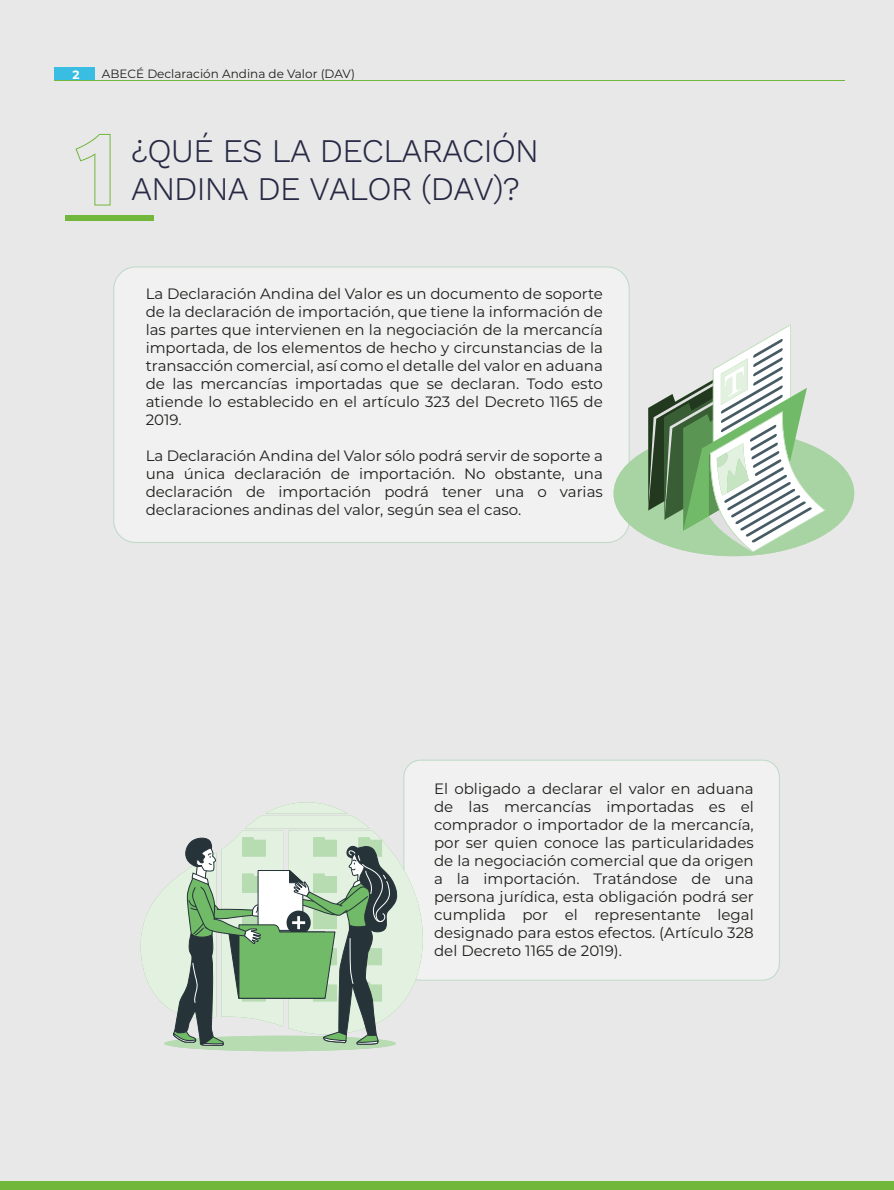
<style>
.page{position:relative;width:894px;height:1190px;background:#fff}
.page>*{position:absolute;margin:0;border:0;box-sizing:border-box;transform-origin:0 0}
.t1{font:300 33px/37.5px "Work Sans";letter-spacing:-.025em;color:#272944}
.t2{font:15px/18px "Montserrat";color:#1d1d1b;text-align:justify}
.t3{font:12px "Montserrat";color:#1d1d1b}
.t4{font:700 12px "Montserrat";color:#fff}
</style>
<div class="page">
<div style="left:1px;top:0;width:892px;height:1190px;background:#e8e8e8"></div>
<div style="left:54px;top:68px;width:41px;height:12px;background:#39bde3"></div>
<hr style="left:54px;top:80px;width:791px;height:1px;background:#70b73b">
<div style="left:0;top:1182px;width:893px;height:8px;background:#70b73b"></div>
<div style="left:114px;top:267px;width:515px;height:275px;background:#f1f1f1;border-radius:22px"></div>
<div style="left:404px;top:760px;width:375px;height:220px;background:#f1f1f1;border-radius:17px"></div>
<div style="left:403px;top:760px;width:376px;height:220px;border:1px solid #7cc293;border-radius:17px"></div>
<div style="left:65px;top:215px;width:89px;height:6px;background:#70b73b"></div>
<svg style="left:75px;top:134px;width:36px;height:72px"></svg>
<div style="left:164px;top:1036px;width:231px;height:15px;background:#b7dcb2;border-radius:50%"></div>
<svg style="left:140px;top:799px;width:290px;height:247px"></svg>
<svg style="left:601px;top:325px;width:254px;height:232px"></svg>
<p class="t4" style="left:72px;top:66px;width:9px">2</p>
<p class="t3" style="left:102px;top:65px;width:254px">ABECÉ Declaración Andina de Valor (DAV)</p>
<h1 class="t1" style="left:131px;top:134px;width:409px">¿QUÉ ES LA DECLARACIÓN<br>ANDINA DE VALOR (DAV)?</h1>
<p class="t2" style="left:146px;top:284px;width:458px">La Declaración Andina del Valor es un documento de soporte de la declaración de importación, que tiene la información de las partes que intervienen en la negociación de la mercancía importada, de los elementos de hecho y circunstancias de la transacción comercial, así como el detalle del valor en aduana de las mercancías importadas que se declaran. Todo esto atiende lo establecido en el artículo 323 del Decreto 1165 de 2019.</p>
<p class="t2" style="left:146px;top:446px;width:458px">La Declaración Andina del Valor sólo podrá servir de soporte a una única declaración de importación. No obstante, una declaración de importación podrá tener una o varias declaraciones andinas del valor, según sea el caso.</p>
<p class="t2" style="left:434px;top:779px;width:321px">El obligado a declarar el valor en aduana de las mercancías importadas es el comprador o importador de la mercancía, por ser quien conoce las particularidades de la negociación comercial que da origen a la importación. Tratándose de una persona jurídica, esta obligación podrá ser cumplida por el representante legal designado para estos efectos. (Artículo 328 del Decreto 1165 de 2019).</p>
</div>
